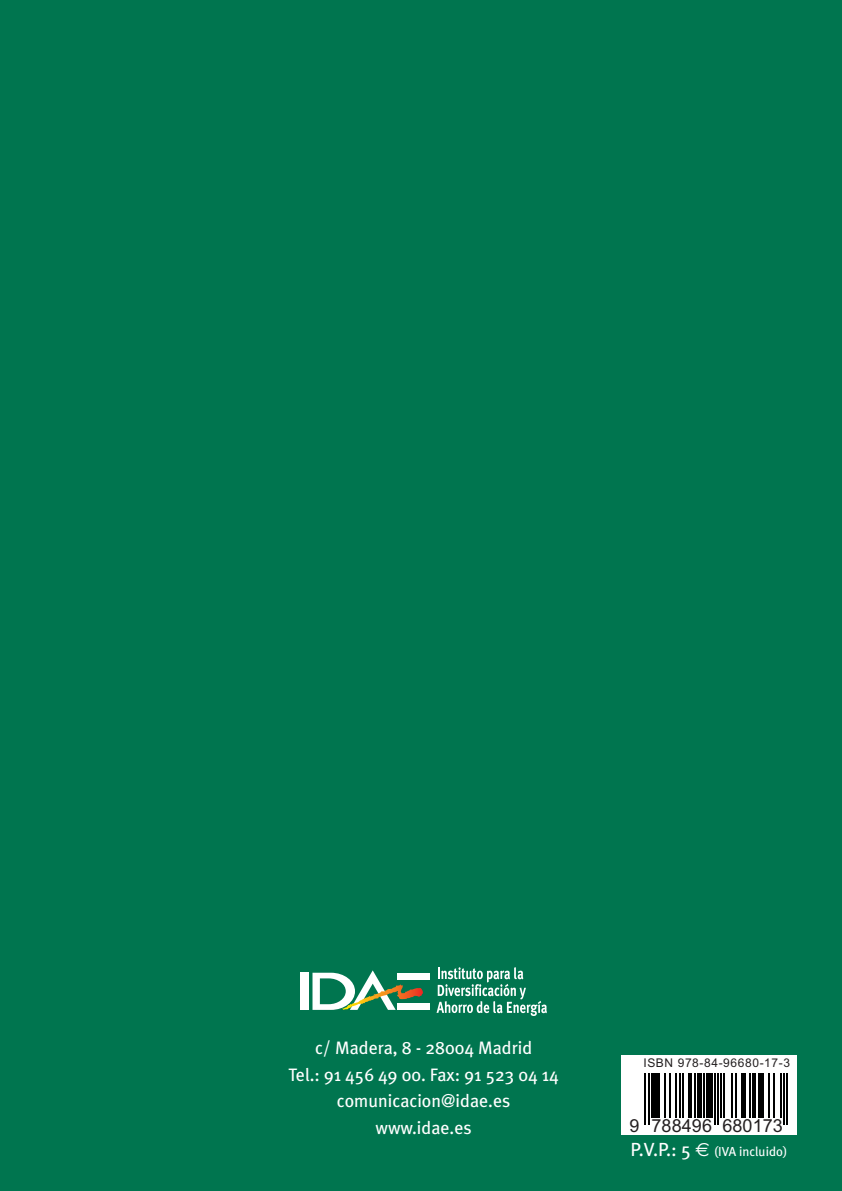
<style>
.page{position:relative;width:842px;height:1191px;background:#00754f}
.page>*{position:absolute;margin:0;border:0;box-sizing:border-box;transform-origin:0 0}
.t1{font:18px/26.4px "Meta Plus";color:#fff;text-align:center}
.t2{font:18px "Arial";letter-spacing:.005em;color:#231f20}
.t3{font:13px "Meta Plus";color:#fff}
.t4{font:12px "Arial";letter-spacing:.05em;color:#231f20}
.s1{font-size:19px}
.s2{font-family:"Euro Sans";font-size:19px}
</style>
<div class="page">
<div style="left:397px;top:972px;width:33px;height:7px;background:#fff"></div>
<div style="left:300px;top:972px;width:9px;height:38px;background:#fff"></div>
<div style="left:397px;top:1003px;width:33px;height:7px;background:#fff"></div>
<svg style="left:436px;top:967px;width:111px;height:49px"></svg>
<div style="left:621px;top:1055px;width:176px;height:79px;background:#fff"></div>
<svg style="left:644px;top:1073px;width:143px;height:51px"></svg>
<hr style="left:645px;top:1073px;width:1px;height:51px;background:#000">
<hr style="left:648px;top:1073px;width:1px;height:51px;background:#000">
<hr style="left:651px;top:1073px;width:4px;height:46px;background:#000">
<hr style="left:657px;top:1073px;width:3px;height:46px;background:#000">
<hr style="left:664px;top:1073px;width:2px;height:46px;background:#000">
<hr style="left:669px;top:1073px;width:1px;height:46px;background:#000">
<hr style="left:675px;top:1073px;width:1px;height:46px;background:#000">
<hr style="left:679px;top:1073px;width:2px;height:46px;background:#000">
<hr style="left:682px;top:1073px;width:2px;height:46px;background:#000">
<hr style="left:688px;top:1073px;width:3px;height:46px;background:#000">
<hr style="left:694px;top:1073px;width:2px;height:46px;background:#000">
<hr style="left:698px;top:1073px;width:4px;height:46px;background:#000">
<hr style="left:704px;top:1073px;width:1px;height:46px;background:#000">
<div style="left:707px;top:1073px;width:6px;height:46px;background:#000"></div>
<hr style="left:714px;top:1073px;width:2px;height:51px;background:#000">
<hr style="left:717px;top:1073px;width:2px;height:51px;background:#000">
<hr style="left:720px;top:1073px;width:2px;height:46px;background:#000">
<hr style="left:723px;top:1073px;width:2px;height:46px;background:#000">
<hr style="left:731px;top:1073px;width:1px;height:46px;background:#000">
<hr style="left:735px;top:1073px;width:2px;height:46px;background:#000">
<div style="left:741px;top:1073px;width:5px;height:46px;background:#000"></div>
<hr style="left:749px;top:1073px;width:1px;height:46px;background:#000">
<hr style="left:752px;top:1073px;width:3px;height:46px;background:#000">
<hr style="left:758px;top:1073px;width:3px;height:46px;background:#000">
<hr style="left:762px;top:1073px;width:2px;height:46px;background:#000">
<hr style="left:769px;top:1073px;width:1px;height:46px;background:#000">
<hr style="left:773px;top:1073px;width:2px;height:46px;background:#000">
<hr style="left:781px;top:1073px;width:1px;height:46px;background:#000">
<hr style="left:784px;top:1073px;width:1px;height:51px;background:#000">
<hr style="left:787px;top:1073px;width:1px;height:51px;background:#000">
<div style="left:650px;top:1118px;width:62px;height:14px;background:#fff"></div>
<div style="left:720px;top:1118px;width:62px;height:14px;background:#fff"></div>
<svg style="left:312px;top:970px;width:111px;height:40px"></svg>
<p class="t1" style="left:315px;top:1035px;width:219px">c/ Madera, 8 - 28004 Madrid</p>
<p class="t1" style="left:288px;top:1061px;width:272px">Tel.: 91 456 49 00. Fax: 91 523 04 14 comunicacion@idae.es www.idae.es</p>
<p class="t4" style="left:643px;top:1055px;width:148px">ISBN 978-84-96680-17-3</p>
<p class="t2" style="left:651px;top:1114px;width:133px">788496 680173</p>
<p class="t2" style="left:629px;top:1114px;width:12px">9</p>
<p class="t3" style="left:630px;top:1143px;width:158px"><span class="s1">P.V.P.: 5</span> <span class="s2">€</span> (IVA incluido)</p>
</div>
